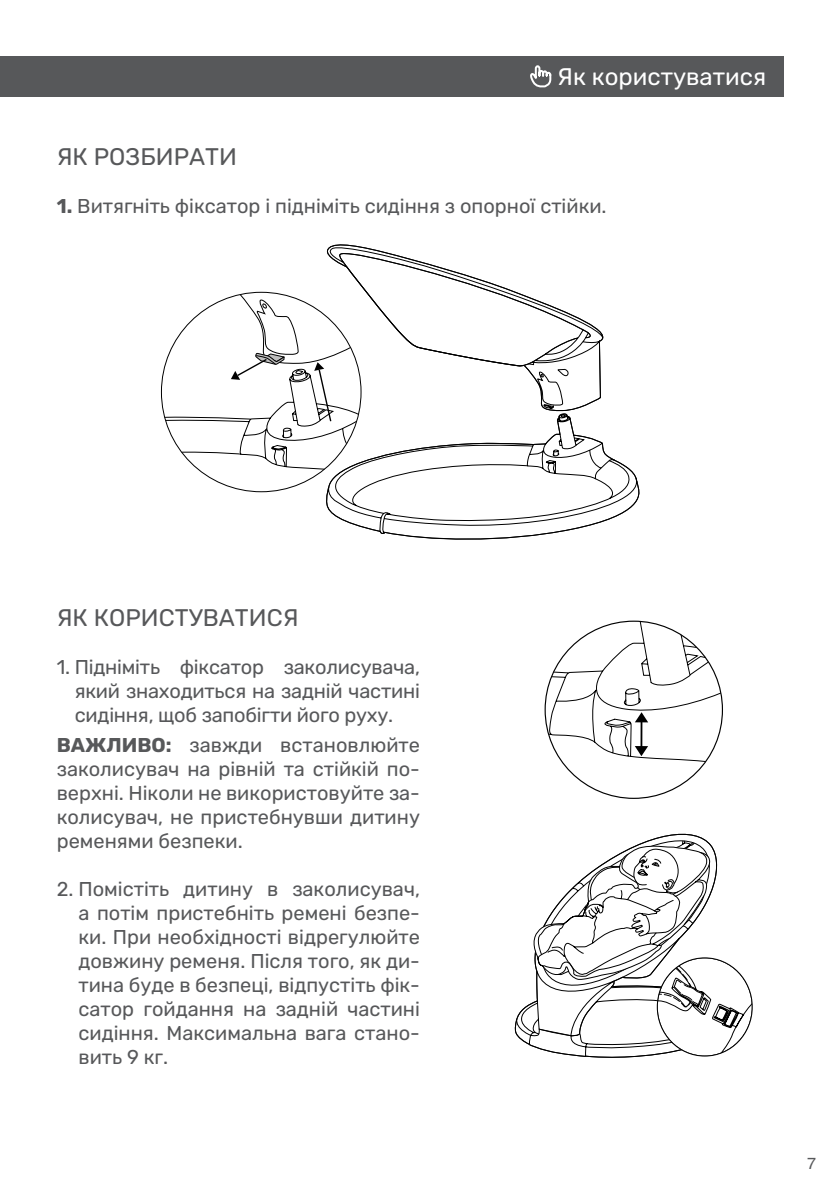
<style>
.page{position:relative;width:840px;height:1191px;background:#fff}
.page>*{position:absolute;margin:0;border:0;box-sizing:border-box;transform-origin:0 0}
.t1{font:24px "Rubik";color:#57585a}
.t2{font:24px "Rubik";color:#fff}
.t3{font:20px/24px "Rubik";color:#57585a;text-align:justify}
.t4{font:16px "Helios C";color:#57585a}
.s1{font-weight:700}
</style>
<div class="page">
<div style="left:0;top:57px;width:782px;height:40px;background:#57585a"></div>
<svg style="left:530px;top:65px;width:22px;height:23px"></svg>
<svg style="left:319px;top:244px;width:321px;height:296px"></svg>
<div style="left:161px;top:292px;width:200px;height:200px;background:#fff;border-radius:50%"></div>
<svg style="left:164px;top:252px;width:426px;height:218px"></svg>
<svg style="left:547px;top:621px;width:174px;height:141px"></svg>
<hr style="left:640px;top:722px;width:2px;height:31px;background:#000">
<svg style="left:514px;top:833px;width:198px;height:225px"></svg>
<svg style="left:515px;top:840px;width:236px;height:216px"></svg>
<p class="t2" style="left:557px;top:64px;width:210px">Як користуватися</p>
<p class="t1" style="left:57px;top:143px;width:182px">ЯК РОЗБИРАТИ</p>
<p class="t3" style="left:57px;top:195px;width:551px"><span class="s1">1.</span> Витягніть фіксатор і підніміть сидіння з опорної стійки.</p>
<p class="t1" style="left:57px;top:605px;width:243px">ЯК КОРИСТУВАТИСЯ</p>
<p class="t3" style="left:75px;top:656px;width:346px;text-indent:-18px">1. Підніміть фіксатор заколисувача, який знаходиться на задній частині сидіння, щоб запобігти його руху.</p>
<p class="t3" style="left:57px;top:733px;width:364px"><span class="s1">ВАЖЛИВО:</span> завжди встановлюйте заколисувач на рівній та стійкій по&shy;верхні. Ніколи не використовуйте за&shy;колисувач, не пристебнувши дитину ременями безпеки.</p>
<p class="t3" style="left:78px;top:877px;width:343px;text-indent:-22px">2. Помістіть дитину в заколисувач, а потім пристебніть ремені безпе&shy;ки. При необхідності відрегулюйте довжину ременя. Після того, як ди&shy;тина буде в безпеці, відпустіть фік&shy;сатор гойдання на задній частині сидіння. Максимальна вага стано&shy;вить 9 кг.</p>
<p class="t4" style="left:806px;top:1153px;width:10px">7</p>
</div>
